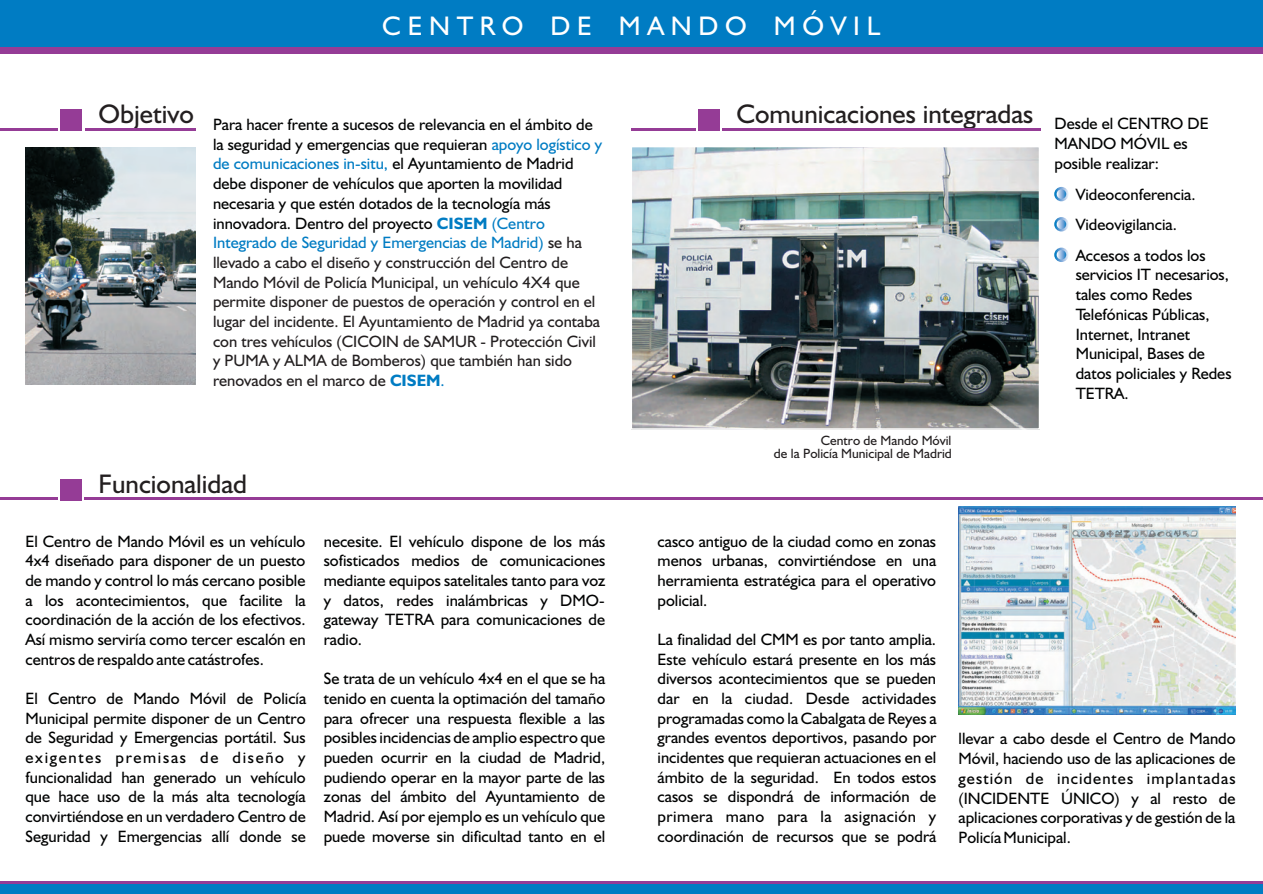
<style>
.page{position:relative;width:1263px;height:894px;background:#fff}
.page>*{position:absolute;margin:0;border:0;box-sizing:border-box;transform-origin:0 0}
.t1{font:27px "Humanst 521 BT";color:#231f20}
.t2{font:27px "Humanst 521 BT";letter-spacing:.245em;color:#fff}
.t3{font:16.5px/19.6px "Humanst 521 BT";color:#010202;text-align:justify}
.t4{font:16.5px/19.6px "Humanst 521 BT";color:#231f20}
.t5{font:13.5px/12.9px "Humanst 521 BT";color:#231f20;text-align:right}
.s1{color:#007cc3}
.s2{font-weight:700;color:#007cc3}
.s3{color:#231f20}
</style>
<div class="page">
<hr style="left:85px;top:498px;width:1178px;height:2px;background:#953c96">
<div style="left:0;top:881px;width:1263px;height:13px;background:#953c96"></div>
<div style="left:0;top:0;width:1263px;height:54px;background:#953c96"></div>
<div style="left:0;top:0;width:1263px;height:47px;background:#007cc3"></div>
<div style="left:0;top:884px;width:1263px;height:10px;background:#007cc3"></div>
<hr style="left:0;top:128px;width:58px;height:2px;background:#953c96">
<hr style="left:0;top:498px;width:58px;height:2px;background:#953c96">
<hr style="left:631px;top:128px;width:65px;height:2px;background:#953c96">
<hr style="left:85px;top:128px;width:111px;height:2px;background:#953c96">
<hr style="left:722px;top:128px;width:319px;height:2px;background:#953c96">
<div style="left:60px;top:109px;width:22px;height:21px;background:#953c96"></div>
<div style="left:60px;top:479px;width:22px;height:21px;background:#953c96"></div>
<div style="left:698px;top:109px;width:21px;height:21px;background:#953c96"></div>
<svg style="left:1054px;top:187px;width:15px;height:14px"></svg>
<svg style="left:1057px;top:189px;width:9px;height:10px"></svg>
<svg style="left:1054px;top:217px;width:15px;height:14px"></svg>
<svg style="left:1057px;top:220px;width:9px;height:9px"></svg>
<svg style="left:1054px;top:248px;width:15px;height:14px"></svg>
<svg style="left:1057px;top:250px;width:9px;height:10px"></svg>
<img style="left:634px;top:149px;width:403px;height:278px">
<div style="left:631px;top:146px;width:409px;height:284px;border:2px solid #fff"></div>
<img style="left:25px;top:148px;width:170px;height:237px">
<img style="left:959px;top:507px;width:277px;height:207px">
<h1 class="t2" style="left:382px;top:15px;width:500px">CENTRO DE MANDO MÓVIL</h1>
<h1 class="t1" style="left:99px;top:103px;width:97px">Objetivo</h1>
<p class="t3" style="left:213px;top:116px;width:391px;text-align:left">Para hacer frente a sucesos de relevancia en el ámbito de la seguridad y emergencias que requieran <span class="s1">apoyo logístico y de comunicaciones in-situ,</span> el Ayuntamiento de Madrid debe disponer de vehículos que aporten la movilidad necesaria y que estén dotados de la tecnología más innovadora. Dentro del proyecto <span class="s2">CISEM</span> <span class="s1">(Centro Integrado de Seguridad y Emergencias de Madrid)</span> <span class="s3">se ha</span></p>
<p class="t4" style="left:213px;top:254px;width:389px">llevado a cabo el diseño y construcción del Centro de Mando Móvil de Policía Municipal, un vehículo 4X4 que permite disponer de puestos de operación y control en el lugar del incidente. El Ayuntamiento de Madrid ya contaba con tres vehículos (CICOIN de SAMUR - Protección Civil y PUMA y ALMA de Bomberos) que también han sido</p>
<p class="t4" style="left:213px;top:372px;width:233px">renovados en el marco de <span class="s2">CISEM</span><span class="s1">.</span></p>
<h1 class="t1" style="left:99px;top:473px;width:150px">Funcionalidad</h1>
<h1 class="t1" style="left:736px;top:103px;width:299px">Comunicaciones integradas</h1>
<p class="t5" style="left:774px;top:435px;width:179px">Centro de Mando Móvil<br>de la Policía Municipal de Madrid</p>
<p class="t3" style="left:1055px;top:115px;width:156px;text-align:left">Desde el CENTRO DE<br>MANDO MÓVIL es posible realizar:</p>
<p class="t3" style="left:1076px;top:181px;width:131px;line-height:30.3px;text-align:left">Videoconferencia.<br>Videovigilancia.<br>Accesos a todos los</p>
<p class="t3" style="left:1076px;top:266px;width:157px;text-align:left">servicios IT necesarios, tales como Redes<br>Telefónicas Públicas,<br>Internet, Intranet<br>Municipal, Bases de datos policiales y Redes<br>TETRA.</p>
<p class="t3" style="left:25px;top:533px;width:282px">El Centro de Mando Móvil es un vehículo 4x4 diseñado para disponer de un puesto de mando y control lo más cercano posible a los acontecimientos, que facilite la coordinación de la acción de los efectivos.<br>Así mismo serviría como tercer escalón en centros de respaldo ante catástrofes.</p>
<p class="t3" style="left:25px;top:690px;width:282px">El Centro de Mando Móvil de Policía Municipal permite disponer de un Centro de Seguridad y Emergencias portátil. Sus exigentes premisas de diseño y funcionalidad han generado un vehículo que hace uso de la más alta tecnología convirtiéndose en un verdadero Centro de Seguridad y Emergencias allí donde se</p>
<p class="t3" style="left:324px;top:533px;width:283px">necesite. El vehículo dispone de los más sofisticados medios de comunicaciones mediante equipos satelitales tanto para voz y datos, redes inalámbricas y DMO&shy;gateway TETRA para comunicaciones de radio.</p>
<p class="t3" style="left:324px;top:670px;width:283px">Se trata de un vehículo 4x4 en el que se ha tenido en cuenta la optimación del tamaño para ofrecer una respuesta flexible a las posibles incidencias de amplio espectro que pueden ocurrir en la ciudad de Madrid, pudiendo operar en la mayor parte de las zonas del ámbito del Ayuntamiento de Madrid. Así por ejemplo es un vehículo que puede moverse sin dificultad tanto en el</p>
<p class="t3" style="left:658px;top:533px;width:280px">casco antiguo de la ciudad como en zonas menos urbanas, convirtiéndose en una herramienta estratégica para el operativo policial.</p>
<p class="t3" style="left:658px;top:631px;width:281px">La finalidad del CMM es por tanto amplia.<br>Este vehículo estará presente en los más diversos acontecimientos que se pueden dar en la ciudad. Desde actividades programadas como la Cabalgata de Reyes a grandes eventos deportivos, pasando por incidentes que requieran actuaciones en el ámbito de la seguridad. En todos estos casos se dispondrá de información de primera mano para la asignación y coordinación de recursos que se podrá</p>
<p class="t3" style="left:959px;top:730px;width:279px">llevar a cabo desde el Centro de Mando Móvil, haciendo uso de las aplicaciones de gestión de incidentes implantadas (INCIDENTE ÚNICO) y al resto de aplicaciones corporativas y de gestión de la Policía Municipal.</p>
</div>
